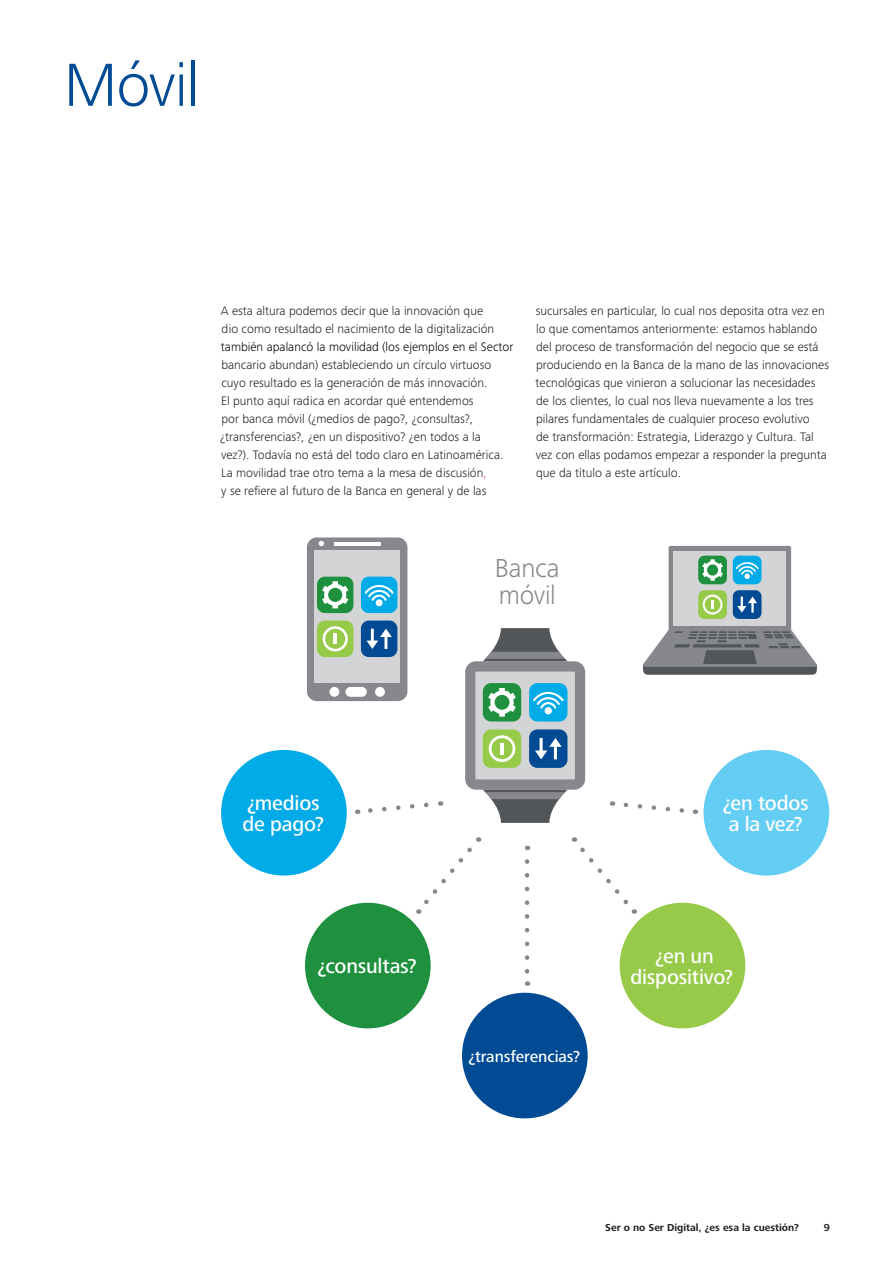
<style>
.page{position:relative;width:893px;height:1263px;background:#fff}
.page>*{position:absolute;margin:0;border:0;box-sizing:border-box;transform-origin:0 0}
.A_Page_heading__30-5{font:300 63px "Frutiger Next Pro";letter-spacing:-.02em;color:#014a94}
.Page_pull_out__40-60{font:300 27px/27px "Frutiger Next Pro";letter-spacing:-.015em;color:#86888e}
.Page_pull_out__40-60-2{font:500 21px/21px "Frutiger Next Pro";letter-spacing:-.01em;color:#fff}
.Page_pull_out__40-60-3{font:500 16.5px "Frutiger Next Pro";letter-spacing:-.01em;color:#fff}
.t1{font:300 12.75px/18px "Frutiger Next Pro";color:#231f20}
.Caption__7_9pt{font:700 10.5px "Frutiger Next Pro";color:#231f20}
.s1{color:#000}
.s2{color:#f04240}
</style>
<div class="page">
<svg style="left:525px;top:861px;width:4px;height:125px"></svg>
<div style="left:221px;top:750px;width:126px;height:125px;background:#00abe7;border-radius:50%"></div>
<div style="left:703px;top:750px;width:126px;height:125px;background:#63cdf3;border-radius:50%"></div>
<div style="left:305px;top:903px;width:126px;height:125px;background:#1f913e;border-radius:50%"></div>
<div style="left:620px;top:903px;width:125px;height:125px;background:#97ca49;border-radius:50%"></div>
<div style="left:462px;top:993px;width:126px;height:125px;background:#014a94;border-radius:50%"></div>
<svg style="left:416px;top:837px;width:63px;height:77px"></svg>
<svg style="left:574px;top:837px;width:62px;height:77px"></svg>
<svg style="left:357px;top:802px;width:72px;height:12px"></svg>
<svg style="left:623px;top:802px;width:73px;height:12px"></svg>
<div style="left:465px;top:661px;width:120px;height:129px;background:#86888e;border-radius:11px"></div>
<div style="left:475px;top:671px;width:100px;height:108px;background:#d3d4d6"></div>
<svg style="left:483px;top:628px;width:84px;height:33px"></svg>
<svg style="left:483px;top:790px;width:84px;height:33px"></svg>
<div style="left:529px;top:683px;width:38px;height:38px;background:#00abe7;border-radius:8px"></div>
<div style="left:545px;top:707px;width:7px;height:7px;background:#fff;border-radius:50%"></div>
<svg style="left:533px;top:692px;width:31px;height:17px"></svg>
<div style="left:529px;top:729px;width:38px;height:39px;background:#014a94;border-radius:8px"></div>
<svg style="left:535px;top:738px;width:27px;height:21px"></svg>
<div style="left:483px;top:683px;width:38px;height:38px;background:#1f913e;border-radius:8px"></div>
<svg style="left:488px;top:688px;width:28px;height:29px"></svg>
<div style="left:483px;top:729px;width:38px;height:39px;background:#97ca49;border-radius:8px"></div>
<svg style="left:489px;top:735px;width:26px;height:27px"></svg>
<hr style="left:500px;top:743px;width:4px;height:11px;background:#fff">
<svg style="left:642px;top:546px;width:175px;height:129px"></svg>
<div style="left:307px;top:537px;width:100px;height:164px;background:#86888e;border-radius:10px"></div>
<div style="left:314px;top:550px;width:86px;height:133px;background:#d3d4d6"></div>
<div style="left:329px;top:687px;width:10px;height:10px;background:#fff;border-radius:50%"></div>
<div style="left:375px;top:687px;width:10px;height:10px;background:#fff;border-radius:50%"></div>
<div style="left:345px;top:687px;width:22px;height:10px;background:#fff;border-radius:5px"></div>
<svg style="left:319px;top:541px;width:5px;height:5px"></svg>
<hr style="left:334px;top:542px;width:46px;height:4px;background:#fff">
<div style="left:361px;top:577px;width:36px;height:36px;background:#00abe7;border-radius:8px"></div>
<div style="left:376px;top:599px;width:7px;height:7px;background:#fff;border-radius:50%"></div>
<svg style="left:365px;top:585px;width:29px;height:16px"></svg>
<div style="left:361px;top:621px;width:36px;height:36px;background:#014a94;border-radius:8px"></div>
<svg style="left:366px;top:629px;width:26px;height:20px"></svg>
<div style="left:317px;top:577px;width:36px;height:36px;background:#1f913e;border-radius:8px"></div>
<svg style="left:322px;top:581px;width:26px;height:27px"></svg>
<div style="left:317px;top:621px;width:36px;height:36px;background:#97ca49;border-radius:8px"></div>
<svg style="left:323px;top:626px;width:25px;height:25px"></svg>
<hr style="left:333px;top:633px;width:4px;height:11px;background:#fff">
<p class="A_Page_heading__30-5" style="left:64px;top:49px;width:137px">Móvil</p>
<p class="t1" style="left:220px;top:301px;width:295px">A esta altura podemos decir que la innovación que<br>dio como resultado el nacimiento de la digitalización <span class="s1">también apalancó la movilidad (los ejemplos en el Sector </span>bancario abundan) estableciendo un círculo virtuoso cuyo resultado es la generación de más innovación.<br>El punto aquí radica en acordar qué entendemos<br>por banca móvil (¿medios de pago?, ¿consultas?, ¿transferencias?, ¿en un dispositivo? ¿en todos a la<br>vez?). Todavía no está del todo claro en Latinoamérica.<br>La movilidad trae otro tema a la mesa de discusión<span class="s2">,<br></span>y se refiere al futuro de la Banca en general y de las</p>
<p class="t1" style="left:536px;top:301px;width:295px">sucursales en particular, lo cual nos deposita otra vez en lo que comentamos anteriormente: estamos hablando del proceso de transformación del negocio que se está produciendo en la Banca de la mano de las innovaciones tecnológicas que vinieron a solucionar las necesidades de los clientes, lo cual nos lleva nuevamente a los tres pilares fundamentales de cualquier proceso evolutivo<br>de transformación: Estrategia, Liderazgo y Cultura. Tal vez con ellas podamos empezar a responder la pregunta que da título a este artículo.</p>
<p class="Page_pull_out__40-60" style="left:495px;top:555px;width:66px">Banca móvil</p>
<p class="Page_pull_out__40-60-2" style="left:243px;top:792px;width:83px">¿medios de pago?</p>
<p class="Page_pull_out__40-60-2" style="left:723px;top:792px;width:88px">¿en todos a la vez?</p>
<p class="Page_pull_out__40-60-2" style="left:318px;top:956px;width:101px">¿consultas?</p>
<p class="Page_pull_out__40-60-2" style="left:631px;top:945px;width:104px;text-align:center">¿en un dispositivo?</p>
<p class="Page_pull_out__40-60-3" style="left:468px;top:1046px;width:113px">¿transferencias?</p>
<p class="Caption__7_9pt" style="left:605px;top:1221px;width:195px">Ser o no Ser Digital, ¿es esa la cuestión?</p>
<p class="Caption__7_9pt" style="left:824px;top:1221px;width:8px">9</p>
</div>
